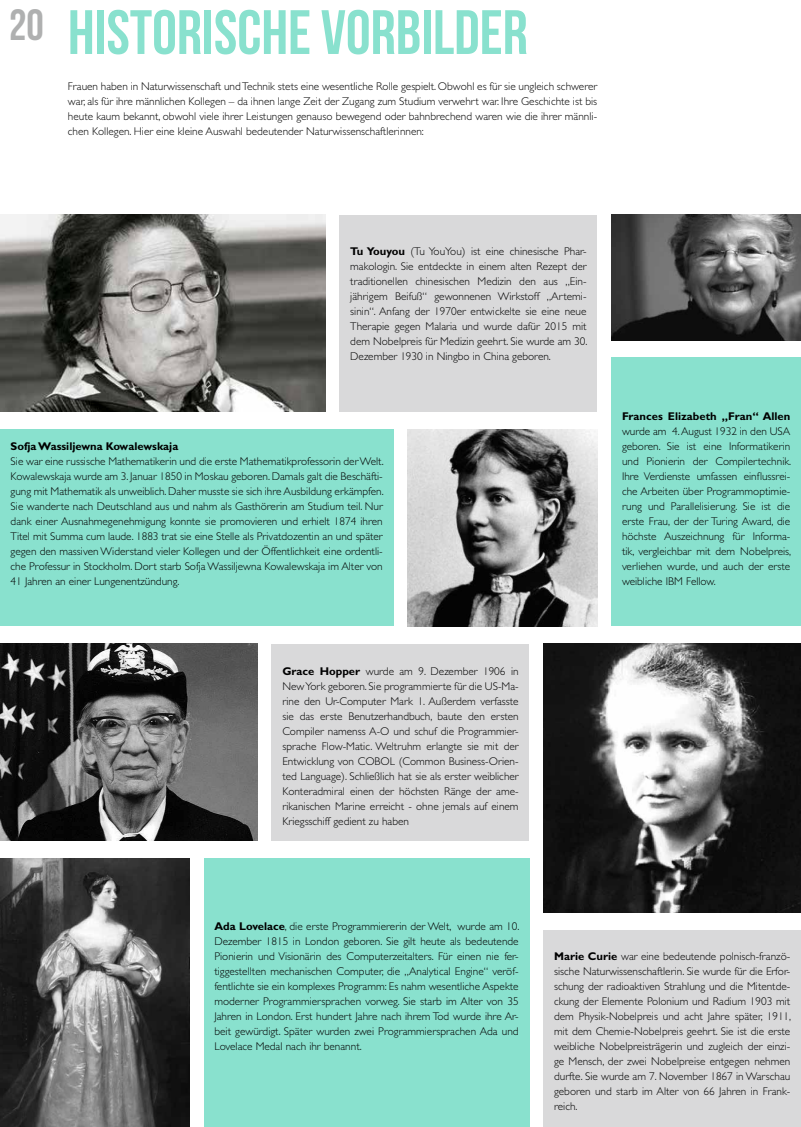
<style>
.page{position:relative;width:801px;height:1127px;background:#fff}
.page>*{position:absolute;margin:0;border:0;box-sizing:border-box;transform-origin:0 0}
.t1{font:700 62.5px "Bebas Neue";color:#89e1ce}
.t2{font:700 43.75px "Bebas Neue";color:#afb0b0}
.t3{font:300 11.25px/15px "Gill Sans";color:#000;text-align:justify}
.t4{font:700 11.25px "Gill Sans";color:#000}
.s1{font-weight:700}
</style>
<div class="page">
<img style="left:0;top:215px;width:325px;height:196px">
<img style="left:611px;top:215px;width:190px;height:125px">
<img style="left:407px;top:429px;width:190px;height:197px">
<div style="left:0;top:429px;width:393px;height:197px;background:#89e1ce"></div>
<div style="left:543px;top:930px;width:258px;height:197px;background:#d9d9da"></div>
<img style="left:543px;top:644px;width:258px;height:268px">
<img style="left:0;top:858px;width:190px;height:269px">
<div style="left:272px;top:644px;width:257px;height:197px;background:#d9d9da"></div>
<img style="left:0;top:644px;width:257px;height:197px">
<div style="left:204px;top:858px;width:325px;height:269px;background:#89e1ce"></div>
<div style="left:340px;top:215px;width:257px;height:196px;background:#d9d9da"></div>
<div style="left:611px;top:358px;width:190px;height:268px;background:#89e1ce"></div>
<h2 class="t2" style="left:9px;top:1px;width:36px">20</h2>
<h1 class="t1" style="left:68px;top:-2px;width:461px">HISTORISCHE VORBILDER</h1>
<p class="t3" style="left:68px;top:79px;width:531px">Frauen haben in Naturwissenschaft und Technik stets eine wesentliche Rolle gespielt. Obwohl es für sie ungleich schwerer war, als für ihre männlichen Kollegen – da ihnen lange Zeit der Zugang zum Studium verwehrt war. Ihre Geschichte ist bis heute kaum bekannt, obwohl viele ihrer Leistungen genauso bewegend oder bahnbrechend waren wie die ihrer männli&shy;chen Kollegen. Hier eine kleine Auswahl bedeutender Naturwissenschaftlerinnen:</p>
<p class="t3" style="left:350px;top:244px;width:239px"><span class="s1">Tu Youyou</span> (Tu YouYou) ist eine chinesische Phar&shy;makologin. Sie entdeckte in einem alten Rezept der traditionellen chinesischen Medizin den aus „Ein&shy;jährigem Beifuß“ gewonnenen Wirkstoff „Artemi&shy;sinin“. Anfang der 1970er entwickelte sie eine neue Therapie gegen Malaria und wurde dafür 2015 mit dem Nobelpreis für Medizin geehrt. Sie wurde am 30.<br>Dezember 1930 in Ningbo in China geboren.</p>
<p class="t4" style="left:11px;top:440px;width:169px">Sofja Wassiljewna Kowalewskaja</p>
<p class="t3" style="left:11px;top:454px;width:374px">Sie war eine russische Mathematikerin und die erste Mathematikprofessorin der Welt.<br>Kowalewskaja wurde am 3. Januar 1850 in Moskau geboren. Damals galt die Beschäfti&shy;gung mit Mathematik als unweiblich. Daher musste sie sich ihre Ausbildung erkämpfen.<br>Sie wanderte nach Deutschland aus und nahm als Gasthörerin am Studium teil. Nur dank einer Ausnahmegenehmigung konnte sie promovieren und erhielt 1874 ihren Titel mit Summa cum laude. 1883 trat sie eine Stelle als Privatdozentin an und später gegen den massiven Widerstand vieler Kollegen und der Öffentlichkeit eine ordentli&shy;che Professur in Stockholm. Dort starb Sofja Wassiljewna Kowalewskaja im Alter von 41 Jahren an einer Lungenentzündung.</p>
<p class="t3" style="left:282px;top:664px;width:238px"><span class="s1">Grace Hopper</span> wurde am 9. Dezember 1906 in New York geboren. Sie programmierte für die US-Ma&shy;rine den Ur-Computer Mark 1. Außerdem verfasste sie das erste Benutzerhandbuch, baute den ersten Compiler namenss A-O und schuf die Programmier&shy;sprache Flow-Matic. Weltruhm erlangte sie mit der Entwicklung von COBOL (Common Business-Orien&shy;ted Language). Schließlich hat sie als erster weiblicher Konteradmiral einen der höchsten Ränge der ame&shy;rikanischen Marine erreicht - ohne jemals auf einem Kriegsschiff gedient zu haben</p>
<p class="t4" style="left:622px;top:410px;width:170px">Frances Elizabeth „Fran“ Allen</p>
<p class="t3" style="left:622px;top:424px;width:171px">wurde am 4. August 1932 in den USA geboren. Sie ist eine Informatikerin und Pionierin der Compilertechnik.<br>Ihre Verdienste umfassen einflussrei&shy;che Arbeiten über Programmoptimie&shy;rung und Parallelisierung. Sie ist die erste Frau, der der Turing Award, die höchste Auszeichnung für Informa&shy;tik, vergleichbar mit dem Nobelpreis, verliehen wurde, und auch der erste weibliche IBM Fellow.</p>
<p class="t3" style="left:214px;top:919px;width:307px"><span class="s1">Ada Lovelace</span>, die erste Programmiererin der Welt, wurde am 10.<br>Dezember 1815 in London geboren. Sie gilt heute als bedeutende Pionierin und Visionärin des Computerzeitalters. Für einen nie fer&shy;tiggestellten mechanischen Computer, die „Analytical Engine“ veröf&shy;fentlichte sie ein komplexes Programm: Es nahm wesentliche Aspekte moderner Programmiersprachen vorweg. Sie starb im Alter von 35<br>Jahren in London. Erst hundert Jahre nach ihrem Tod wurde ihre Ar&shy;beit gewürdigt. Später wurden zwei Programmiersprachen Ada und Lovelace Medal nach ihr benannt.</p>
<p class="t3" style="left:554px;top:949px;width:239px"><span class="s1">Marie Curie</span> war eine bedeutende polnisch-franzö&shy;sische Naturwissenschaftlerin. Sie wurde für die Erfor&shy;schung der radioaktiven Strahlung und die Mitentde&shy;ckung der Elemente Polonium und Radium 1903 mit dem Physik-Nobelpreis und acht Jahre später, 1911, mit dem Chemie-Nobelpreis geehrt. Sie ist die erste weibliche Nobelpreisträgerin und zugleich der einzi&shy;ge Mensch, der zwei Nobelpreise entgegen nehmen durfte. Sie wurde am 7. November 1867 in Warschau geboren und starb im Alter von 66 Jahren in Frank&shy;reich.</p>
</div>
